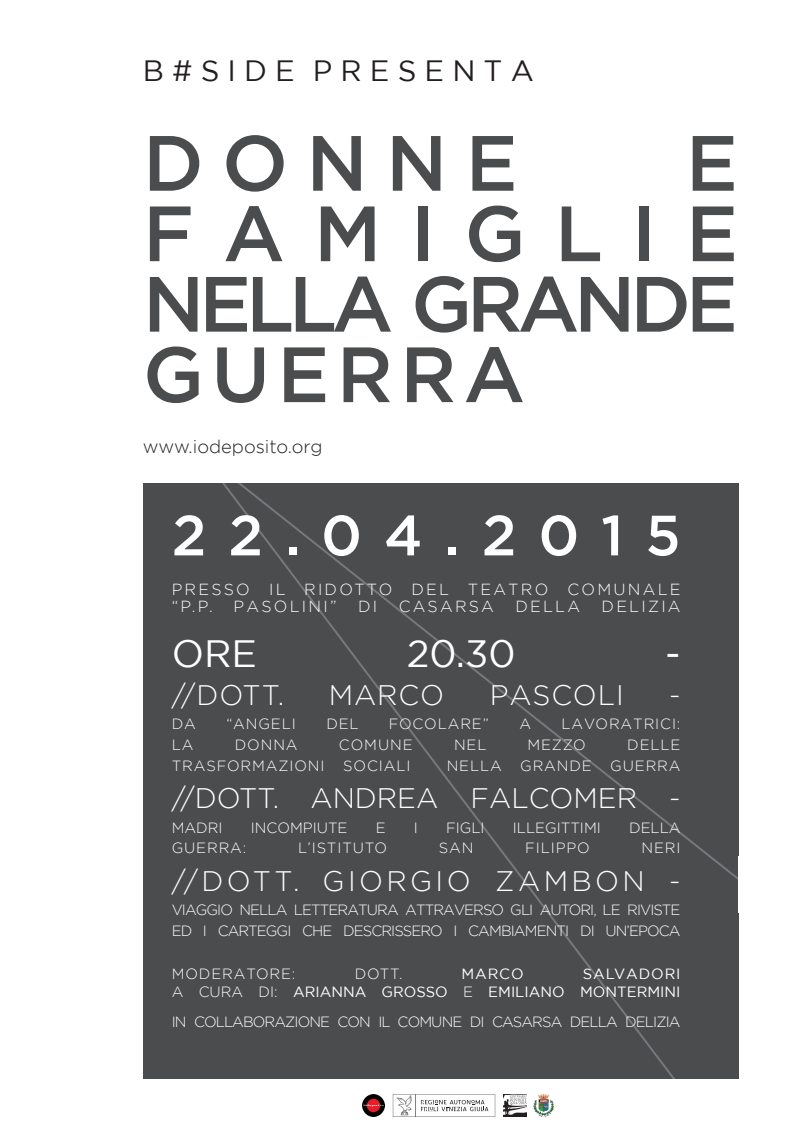
<style>
.page{position:relative;width:796px;height:1137px;background:#fff}
.page>*{position:absolute;margin:0;border:0;box-sizing:border-box;transform-origin:0 0}
.t1{font:500 78.08px/70.4px "Gotham";letter-spacing:.09em;color:#4b4c4d;text-align:justify}
.t2{font:500 56.6px "Gotham";letter-spacing:.39em;color:#fff}
.t3{font:38px "Gotham";color:#fff}
.t4{font:29.32px "Gotham";letter-spacing:.275em;color:#231f20}
.t5{font:300 28.16px "Gotham";color:#fff}
.t6{font:300 28.16px "Gotham";letter-spacing:.12em;color:#fff}
.t7{font:300 28.16px "Gotham";letter-spacing:.03em;color:#fff}
.t8{font:300 18.36px "Gotham";color:#231f20}
.t9{font:300 16px/17.2px "Gotham";letter-spacing:.14em;color:#fff}
.t10{font:300 14.8px/20.7px "Gotham";letter-spacing:-.06em;color:#fff}
.t11{font:300 14.8px "Gotham";color:#fff}
.t12{font:300 14.8px "Gotham";letter-spacing:.06em;color:#fff}
.t13{font:14.8px/17.8px "Gotham";color:#fff;text-align:right}
.s1{font-weight:300}
</style>
<div class="page">
<div style="left:143px;top:483px;width:595px;height:595px;background:#4b4c4d"></div>
<svg style="left:215px;top:483px;width:468px;height:596px"></svg>
<svg style="left:362px;top:1094px;width:23px;height:22px"></svg>
<svg style="left:393px;top:1094px;width:102px;height:22px"></svg>
<svg style="left:504px;top:1094px;width:23px;height:22px"></svg>
<img style="left:534px;top:1094px;width:19px;height:22px">
<div style="left:637px;top:1078px;width:79px;height:19px;background:#fff"></div>
<h3 class="t4" style="left:143px;top:58px;width:393px">B#SIDE PRESENTA</h3>
<h1 class="t1" style="left:143px;top:132px;width:376px">DONNE</h1>
<h1 class="t1" style="left:143px;top:132px;width:597px;text-indent:543px">E FAMIGLIE NELLA GRANDE GUERRA</h1>
<p class="t8" style="left:143px;top:438px;width:181px">www.iodeposito.org</p>
<h2 class="t2" style="left:172px;top:510px;width:511px">22.04.2015</h2>
<p class="t9" style="left:172px;top:581px;width:510px">PRESSO IL RIDOTTO DEL TEATRO COMUNALE “P.P.</p>
<p class="t9" style="left:234px;top:598px;width:104px">PASOLINI”</p>
<p class="t9" style="left:358px;top:598px;width:21px">DI</p>
<p class="t9" style="left:399px;top:598px;width:97px">CASARSA</p>
<p class="t9" style="left:515px;top:598px;width:66px">DELLA</p>
<p class="t9" style="left:602px;top:598px;width:80px">DELIZIA</p>
<h3 class="t3" style="left:172px;top:636px;width:87px">ORE</h3>
<h3 class="t3" style="left:407px;top:636px;width:110px">20.30</h3>
<h3 class="t3" style="left:665px;top:636px;width:17px">-</h3>
<h3 class="t7" style="left:172px;top:682px;width:114px">//DOTT.</h3>
<h3 class="t7" style="left:329px;top:682px;width:117px">MARCO</h3>
<h3 class="t7" style="left:490px;top:682px;width:136px">PASCOLI</h3>
<h3 class="t7" style="left:669px;top:682px;width:13px">-</h3>
<p class="t11" style="left:172px;top:717px;width:26px">DA</p>
<p class="t11" style="left:226px;top:717px;width:71px">“ANGELI</p>
<p class="t11" style="left:326px;top:717px;width:34px">DEL</p>
<p class="t12" style="left:389px;top:717px;width:102px">FOCOLARE”</p>
<p class="t11" style="left:519px;top:717px;width:13px">A</p>
<p class="t12" style="left:562px;top:717px;width:120px">LAVORATRICI:</p>
<p class="t11" style="left:172px;top:738px;width:23px">LA</p>
<p class="t11" style="left:235px;top:738px;width:64px">DONNA</p>
<p class="t11" style="left:339px;top:738px;width:75px">COMUNE</p>
<p class="t11" style="left:454px;top:738px;width:34px">NEL</p>
<p class="t11" style="left:527px;top:738px;width:60px">MEZZO</p>
<p class="t11" style="left:627px;top:738px;width:55px">DELLE</p>
<p class="t12" style="left:172px;top:758px;width:154px">TRASFORMAZIONI</p>
<p class="t12" style="left:343px;top:758px;width:69px">SOCIALI</p>
<p class="t12" style="left:447px;top:758px;width:235px">NELLA GRANDE GUERRA</p>
<h3 class="t5" style="left:172px;top:785px;width:510px">//DOTT. ANDREA FALCOMER -</h3>
<p class="t11" style="left:172px;top:820px;width:52px">MADRI</p>
<p class="t11" style="left:251px;top:820px;width:98px">INCOMPIUTE</p>
<p class="t11" style="left:376px;top:820px;width:11px">E</p>
<p class="t11" style="left:414px;top:820px;width:6px">I</p>
<p class="t11" style="left:446px;top:820px;width:40px">FIGLI</p>
<p class="t11" style="left:513px;top:820px;width:90px">ILLEGITTIMI</p>
<p class="t11" style="left:629px;top:820px;width:53px">DELLA</p>
<p class="t11" style="left:172px;top:841px;width:76px">GUERRA:</p>
<p class="t12" style="left:298px;top:841px;width:91px">L’ISTITUTO</p>
<p class="t11" style="left:439px;top:841px;width:36px">SAN</p>
<p class="t12" style="left:525px;top:841px;width:66px">FILIPPO</p>
<p class="t11" style="left:642px;top:841px;width:41px">NERI</p>
<h3 class="t6" style="left:172px;top:868px;width:510px">//DOTT. GIORGIO ZAMBON -</h3>
<p class="t10" style="left:172px;top:900px;width:510px">VIAGGIO NELLA LETTERATURA ATTRAVERSO GLI AUTORI, LE RIVISTE<br>ED I CARTEGGI CHE DESCRISSERO I CAMBIAMENTI DI UN’EPOCA</p>
<p class="t12" style="left:172px;top:967px;width:125px">MODERATORE:</p>
<p class="t11" style="left:355px;top:967px;width:49px">DOTT.</p>
<p class="t13" style="left:461px;top:965px;width:64px">MARCO</p>
<p class="t13" style="left:172px;top:965px;width:510px">SALVADORI<br><span class="s1">A CURA DI:</span> ARIANNA GROSSO <span class="s1">E</span> EMILIANO MONTERMINI</p>
<p class="t10" style="left:172px;top:1011px;width:510px">IN COLLABORAZIONE CON IL COMUNE DI CASARSA DELLA DELIZIA</p>
</div>
